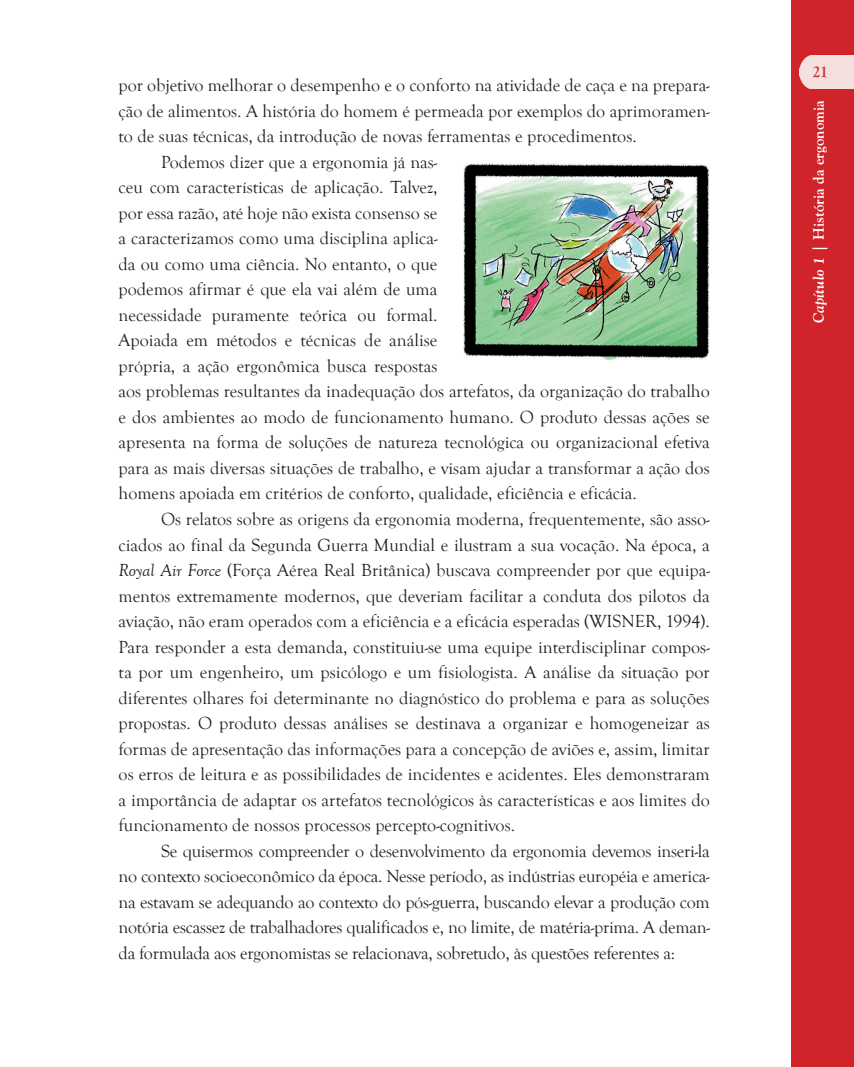
<style>
.page{position:relative;width:854px;height:1067px;background:#fff}
.page>*{position:absolute;margin:0;border:0;box-sizing:border-box;transform-origin:0 0}
.t1{font:18px "Goudy Old Style T";color:#231f20}
.t2{font:700 16.5px "Goudy Old Style T";color:#d1232a}
.t3{font:700 15px "Goudy Std";color:#fff}
.s1{font-style:italic}
</style>
<div class="page">
<div style="left:791px;top:0;width:63px;height:1066px;background:#d1232a"></div>
<div style="left:799px;top:55px;width:55px;height:34px;background:#f4e0df"></div>
<img style="left:463px;top:163px;width:247px;height:196px">
<p class="t1" style="left:119px;top:75px;width:592px">por objetivo melhorar o desempenho e o conforto na atividade de caça e na prepara-</p>
<p class="t1" style="left:119px;top:100px;width:592px">ção de alimentos. A história do homem é permeada por exemplos do aprimoramen-</p>
<p class="t1" style="left:119px;top:126px;width:520px">to de suas técnicas, da introdução de novas ferramentas e procedimentos.</p>
<p class="t1" style="left:161px;top:151px;width:278px">Podemos dizer que a ergonomia já nas-</p>
<p class="t1" style="left:119px;top:177px;width:320px">ceu com características de aplicação. Talvez,</p>
<p class="t1" style="left:119px;top:202px;width:320px">por essa razão, até hoje não exista consenso se</p>
<p class="t1" style="left:119px;top:228px;width:320px">a caracterizamos como uma disciplina aplica-</p>
<p class="t1" style="left:119px;top:253px;width:320px">da ou como uma ciência. No entanto, o que</p>
<p class="t1" style="left:119px;top:279px;width:320px">podemos afirmar é que ela vai além de uma</p>
<p class="t1" style="left:119px;top:304px;width:320px">necessidade puramente teórica ou formal.</p>
<p class="t1" style="left:119px;top:330px;width:320px">Apoiada em métodos e técnicas de análise</p>
<p class="t1" style="left:119px;top:355px;width:320px">própria, a ação ergonômica busca respostas</p>
<p class="t1" style="left:119px;top:381px;width:592px">aos problemas resultantes da inadequação dos artefatos, da organização do trabalho</p>
<p class="t1" style="left:119px;top:406px;width:592px">e dos ambientes ao modo de funcionamento humano. O produto dessas ações se</p>
<p class="t1" style="left:119px;top:432px;width:592px">apresenta na forma de soluções de natureza tecnológica ou organizacional efetiva</p>
<p class="t1" style="left:119px;top:458px;width:592px">para as mais diversas situações de trabalho, e visam ajudar a transformar a ação dos</p>
<p class="t1" style="left:119px;top:483px;width:520px">homens apoiada em critérios de conforto, qualidade, eficiência e eficácia.</p>
<p class="t1" style="left:161px;top:509px;width:550px">Os relatos sobre as origens da ergonomia moderna, frequentemente, são asso-</p>
<p class="t1" style="left:119px;top:534px;width:592px">ciados ao final da Segunda Guerra Mundial e ilustram a sua vocação. Na época, a</p>
<p class="t1" style="left:119px;top:560px;width:592px"><span class="s1">Royal Air Force</span> (Força Aérea Real Britânica) buscava compreender por que equipa-</p>
<p class="t1" style="left:119px;top:585px;width:592px">mentos extremamente modernos, que deveriam facilitar a conduta dos pilotos da</p>
<p class="t1" style="left:119px;top:611px;width:592px">aviação, não eram operados com a eficiência e a eficácia esperadas (WISNER, 1994).</p>
<p class="t1" style="left:119px;top:636px;width:592px">Para responder a esta demanda, constituiu-se uma equipe interdisciplinar compos-</p>
<p class="t1" style="left:119px;top:662px;width:592px">ta por um engenheiro, um psicólogo e um fisiologista. A análise da situação por</p>
<p class="t1" style="left:119px;top:687px;width:592px">diferentes olhares foi determinante no diagnóstico do problema e para as soluções</p>
<p class="t1" style="left:119px;top:713px;width:592px">propostas. O produto dessas análises se destinava a organizar e homogeneizar as</p>
<p class="t1" style="left:119px;top:738px;width:592px">formas de apresentação das informações para a concepção de aviões e, assim, limitar</p>
<p class="t1" style="left:119px;top:764px;width:592px">os erros de leitura e as possibilidades de incidentes e acidentes. Eles demonstraram</p>
<p class="t1" style="left:119px;top:789px;width:593px">a importância de adaptar os artefatos tecnológicos às características e aos limites do</p>
<p class="t1" style="left:119px;top:815px;width:398px">funcionamento de nossos processos percepto-cognitivos.</p>
<p class="t1" style="left:161px;top:840px;width:550px">Se quisermos compreender o desenvolvimento da ergonomia devemos inseri-la</p>
<p class="t1" style="left:119px;top:866px;width:592px">no contexto socioeconômico da época. Nesse período, as indústrias européia e america-</p>
<p class="t1" style="left:119px;top:891px;width:592px">na estavam se adequando ao contexto do pós-guerra, buscando elevar a produção com</p>
<p class="t1" style="left:119px;top:917px;width:592px">notória escassez de trabalhadores qualificados e, no limite, de matéria-prima. A deman-</p>
<p class="t1" style="left:119px;top:942px;width:558px">da formulada aos ergonomistas se relacionava, sobretudo, às questões referentes a:</p>
<p class="t2" style="left:812px;top:62px;width:17px">21</p>
<p class="t3" style="left:812px;top:323px;width:224px;rotate:-90deg"><span class="s1">Capítulo 1</span> | História da ergonomia</p>
</div>
